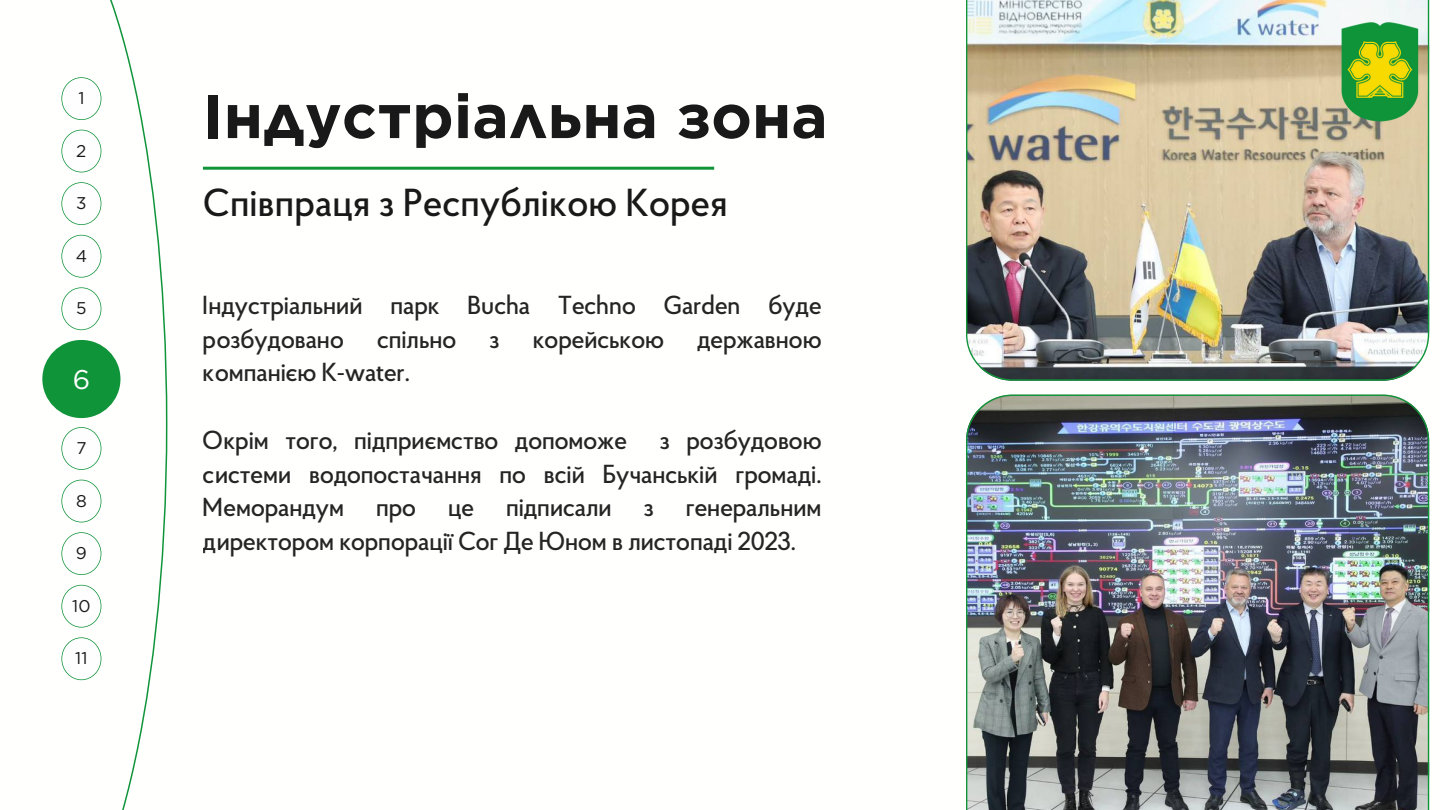
<style>
.page{position:relative;width:1440px;height:810px;background:#fff}
.page>*{position:absolute;margin:0;border:0;box-sizing:border-box;transform-origin:0 0}
.t1{font:700 61.6px "Gotham";color:#191919}
.t2{font:500 39px "Proba Pro";letter-spacing:-.01em;color:#191919}
.t3{font:27px "Gotham";color:#fffefe}
.t4{font:500 26px/33.8px "Proba Pro";letter-spacing:-.025em;color:#191919}
.t5{font:17px "Gotham";color:#191919}
</style>
<div class="page">
<svg style="left:42px;top:0;width:125px;height:810px"></svg>
<div style="left:42px;top:340px;width:78px;height:78px;background:#10943a;border-radius:50%"></div>
<svg style="left:61px;top:182px;width:40px;height:43px"></svg>
<svg style="left:61px;top:77px;width:40px;height:43px"></svg>
<svg style="left:61px;top:235px;width:40px;height:43px"></svg>
<svg style="left:61px;top:130px;width:40px;height:42px"></svg>
<svg style="left:61px;top:427px;width:40px;height:43px"></svg>
<svg style="left:61px;top:287px;width:40px;height:43px"></svg>
<svg style="left:61px;top:480px;width:40px;height:42px"></svg>
<svg style="left:61px;top:532px;width:40px;height:43px"></svg>
<svg style="left:61px;top:585px;width:40px;height:43px"></svg>
<svg style="left:61px;top:637px;width:40px;height:43px"></svg>
<img style="left:966px;top:395px;width:463px;height:415px">
<img style="left:966px;top:0;width:463px;height:381px">
<img style="left:1340px;top:18px;width:81px;height:109px">
<hr style="left:203px;top:167px;width:511px;height:3px;background:#10943a">
<p class="t5" style="left:78px;top:88px;width:8px">1</p>
<p class="t5" style="left:76px;top:140px;width:12px">2</p>
<p class="t5" style="left:76px;top:193px;width:12px">3</p>
<p class="t5" style="left:76px;top:245px;width:13px">4</p>
<p class="t5" style="left:76px;top:298px;width:12px">5</p>
<p class="t3" style="left:73px;top:363px;width:19px">6</p>
<p class="t5" style="left:76px;top:438px;width:12px">7</p>
<p class="t5" style="left:76px;top:490px;width:12px">8</p>
<p class="t5" style="left:76px;top:543px;width:12px">9</p>
<p class="t5" style="left:72px;top:595px;width:20px">10</p>
<p class="t5" style="left:75px;top:648px;width:14px">11</p>
<p class="t1" style="left:203px;top:79px;width:626px">Індустріальна зона</p>
<p class="t2" style="left:203px;top:187px;width:526px">Співпраця з Республікою Корея</p>
<p class="t4" style="left:203px;top:291px;width:620px">Індустріальний парк Bucha Techno Garden буде розбудовано</p>
<p class="t4" style="left:377px;top:324px;width:81px">спільно</p>
<p class="t4" style="left:489px;top:324px;width:12px">з</p>
<p class="t4" style="left:533px;top:324px;width:133px">корейською</p>
<p class="t4" style="left:697px;top:324px;width:126px">державною</p>
<p class="t4" style="left:203px;top:358px;width:209px">компанією K-water.</p>
<p class="t4" style="left:203px;top:426px;width:620px;text-align:justify">Окрім того, підприємство допоможе з розбудовою системи водопостачання по всій Бучанській громаді.<br>Меморандум про це підписали з генеральним директором корпорації Сог Де Юном в листопаді 2023.</p>
</div>
